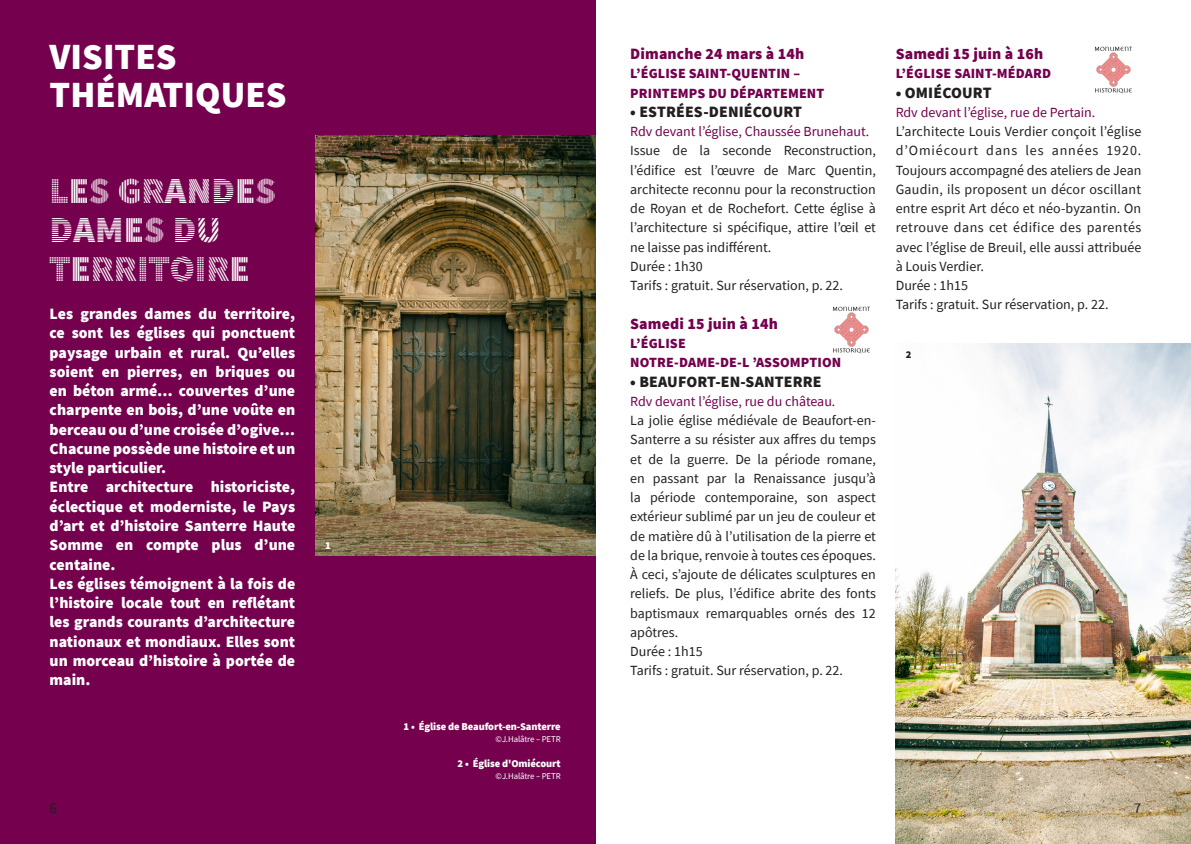
<style>
.page{position:relative;width:1191px;height:844px;background:#fff}
.page>*{position:absolute;margin:0;border:0;box-sizing:border-box;transform-origin:0 0}
.TITRE_NIVEAU_2{font:900 36.75px/38.5px "Source Sans Pro DISPLAYV2";color:#fff}
.TITRE_NIVEAU_1{font:900 36.75px "Source Sans Pro";color:#fff}
.DATES{font:900 15.75px/19.2px "Source Sans Pro";color:#fff;text-align:justify}
.SOUS_TITRE{font:900 15.75px "Source Sans Pro";letter-spacing:.01em;color:#74004e}
.SOUS_TITRE-2{font:900 15.75px "Source Sans Pro";letter-spacing:.01em;color:#231f20}
.t1{font:14.88px "Source Sans Pro";color:#231f20}
.LIEU{font:14px/19.2px "Source Sans Pro";color:#231f20;text-align:justify}
.TEXTE_COURANT{font:14px/19.2px "Source Sans Pro";color:#231f20;text-align:justify}
.SOUS_TITRE-3{font:900 14px/19.2px "Source Sans Pro";letter-spacing:.01em;color:#74004e}
.LIEU-2{font:14px "Source Sans Pro";color:#74004e}
.CREDITS{font:900 10.5px "Source Sans Pro";letter-spacing:-.01em;color:#fff}
.LEGENDE___TEXTE_PETIT{font:900 10.5px "Source Sans Pro";color:#231f20}
.LEGENDE___TEXTE_PETIT-2{font:900 10.5px "Source Sans Pro";color:#fff}
.CREDITS-2{font:8.75px "Source Sans Pro";letter-spacing:-.01em;color:#fff}
</style>
<div class="page">
<div style="left:0;top:0;width:595px;height:843px;background:#74004e"></div>
<img style="left:895px;top:343px;width:296px;height:500px">
<img style="left:832px;top:306px;width:38px;height:48px">
<img style="left:1094px;top:46px;width:38px;height:48px">
<img style="left:315px;top:135px;width:280px;height:420px">
<p class="TITRE_NIVEAU_1" style="left:50px;top:31px;width:128px">VISITES</p>
<p class="TITRE_NIVEAU_1" style="left:50px;top:69px;width:238px">THÉMATIQUES</p>
<p class="TITRE_NIVEAU_2" style="left:50px;top:173px;width:228px">LES GRANDES<br>DAMES DU<br>TERRITOIRE</p>
<p class="DATES" style="left:50px;top:304px;width:247px">Les grandes dames du territoire, ce sont les églises qui ponctuent paysage urbain et rural. Qu’elles soient en pierres, en briques ou en béton armé… couvertes d’une charpente en bois, d’une voûte en berceau ou d’une croisée d’ogive… Chacune possède une histoire et un style particulier.</p>
<p class="DATES" style="left:50px;top:477px;width:247px">Entre architecture historiciste, éclectique et moderniste, le Pays d’art et d’histoire Santerre Haute Somme en compte plus d’une centaine.</p>
<p class="DATES" style="left:50px;top:573px;width:247px">Les églises témoignent à la fois de l’histoire locale tout en reflétant les grands courants d’architecture nationaux et mondiaux. Elles sont un morceau d’histoire à portée de main.</p>
<p class="LEGENDE___TEXTE_PETIT-2" style="left:325px;top:537px;width:7px">1</p>
<p class="CREDITS" style="left:403px;top:719px;width:159px">1 • Église de Beaufort-en-Santerre</p>
<p class="CREDITS-2" style="left:495px;top:733px;width:67px">©J.Halâtre – PETR</p>
<p class="CREDITS" style="left:457px;top:755px;width:105px">2 • Église d'Omiécourt</p>
<p class="CREDITS-2" style="left:495px;top:770px;width:67px">©J.Halâtre – PETR</p>
<p class="SOUS_TITRE" style="left:630px;top:43px;width:176px">Dimanche 24 mars à 14h</p>
<p class="SOUS_TITRE-3" style="left:630px;top:64px;width:196px">L’ÉGLISE SAINT-QUENTIN –<br>PRINTEMPS DU DÉPARTEMENT</p>
<p class="SOUS_TITRE-2" style="left:630px;top:101px;width:173px">• ESTRÉES-DENIÉCOURT</p>
<p class="LIEU-2" style="left:630px;top:122px;width:241px">Rdv devant l’église, Chaussée Brunehaut.</p>
<p class="LIEU" style="left:630px;top:141px;width:247px">Issue de la seconde Reconstruction, l’édifice est l’œuvre de Marc Quentin, architecte reconnu pour la reconstruction de Royan et de Rochefort. Cette église à l’architecture si spécifique, attire l’œil et ne laisse pas indifférent.</p>
<p class="LIEU" style="left:630px;top:256px;width:74px">Durée : 1h30</p>
<p class="LIEU" style="left:630px;top:276px;width:214px">Tarifs : gratuit. Sur réservation, p. 22.</p>
<p class="SOUS_TITRE" style="left:630px;top:312px;width:149px">Samedi 15 juin à 14h</p>
<p class="SOUS_TITRE-3" style="left:630px;top:333px;width:57px">L’ÉGLISE</p>
<p class="SOUS_TITRE-3" style="left:630px;top:352px;width:213px">NOTRE-DAME-DE-L ’ASSOMPTION</p>
<p class="SOUS_TITRE-2" style="left:630px;top:370px;width:193px">• BEAUFORT-EN-SANTERRE</p>
<p class="LIEU-2" style="left:630px;top:392px;width:207px">Rdv devant l’église, rue du château.</p>
<p class="LIEU" style="left:630px;top:410px;width:247px">La jolie église médiévale de Beaufort-en-Santerre a su résister aux affres du temps et de la guerre. De la période romane, en passant par la Renaissance jusqu’à la période contemporaine, son aspect extérieur sublimé par un jeu de couleur et de matière dû à l’utilisation de la pierre et de la brique, renvoie à toutes ces époques.<br>À ceci, s’ajoute de délicates sculptures en reliefs. De plus, l’édifice abrite des fonts baptismaux remarquables ornés des 12 apôtres.</p>
<p class="LIEU" style="left:630px;top:641px;width:74px">Durée : 1h15</p>
<p class="LIEU" style="left:630px;top:661px;width:214px">Tarifs : gratuit. Sur réservation, p. 22.</p>
<p class="SOUS_TITRE" style="left:895px;top:43px;width:149px">Samedi 15 juin à 16h</p>
<p class="SOUS_TITRE-3" style="left:895px;top:64px;width:157px">L’ÉGLISE SAINT-MÉDARD</p>
<p class="SOUS_TITRE-2" style="left:895px;top:81px;width:97px">• OMIÉCOURT</p>
<p class="LIEU-2" style="left:895px;top:103px;width:201px">Rdv devant l’église, rue de Pertain.</p>
<p class="TEXTE_COURANT" style="left:895px;top:122px;width:247px">L’architecte Louis Verdier conçoit l’église d’Omiécourt dans les années 1920.<br>Toujours accompagné des ateliers de Jean Gaudin, ils proposent un décor oscillant entre esprit Art déco et néo-byzantin. On retrouve dans cet édifice des parentés avec l’église de Breuil, elle aussi attribuée à Louis Verdier.</p>
<p class="TEXTE_COURANT" style="left:895px;top:276px;width:74px">Durée : 1h15</p>
<p class="TEXTE_COURANT" style="left:895px;top:295px;width:214px">Tarifs : gratuit. Sur réservation, p. 22.</p>
<p class="LEGENDE___TEXTE_PETIT" style="left:905px;top:347px;width:7px">2</p>
<p class="t1" style="left:50px;top:797px;width:9px">6</p>
<p class="t1" style="left:1134px;top:797px;width:9px">7</p>
</div>
